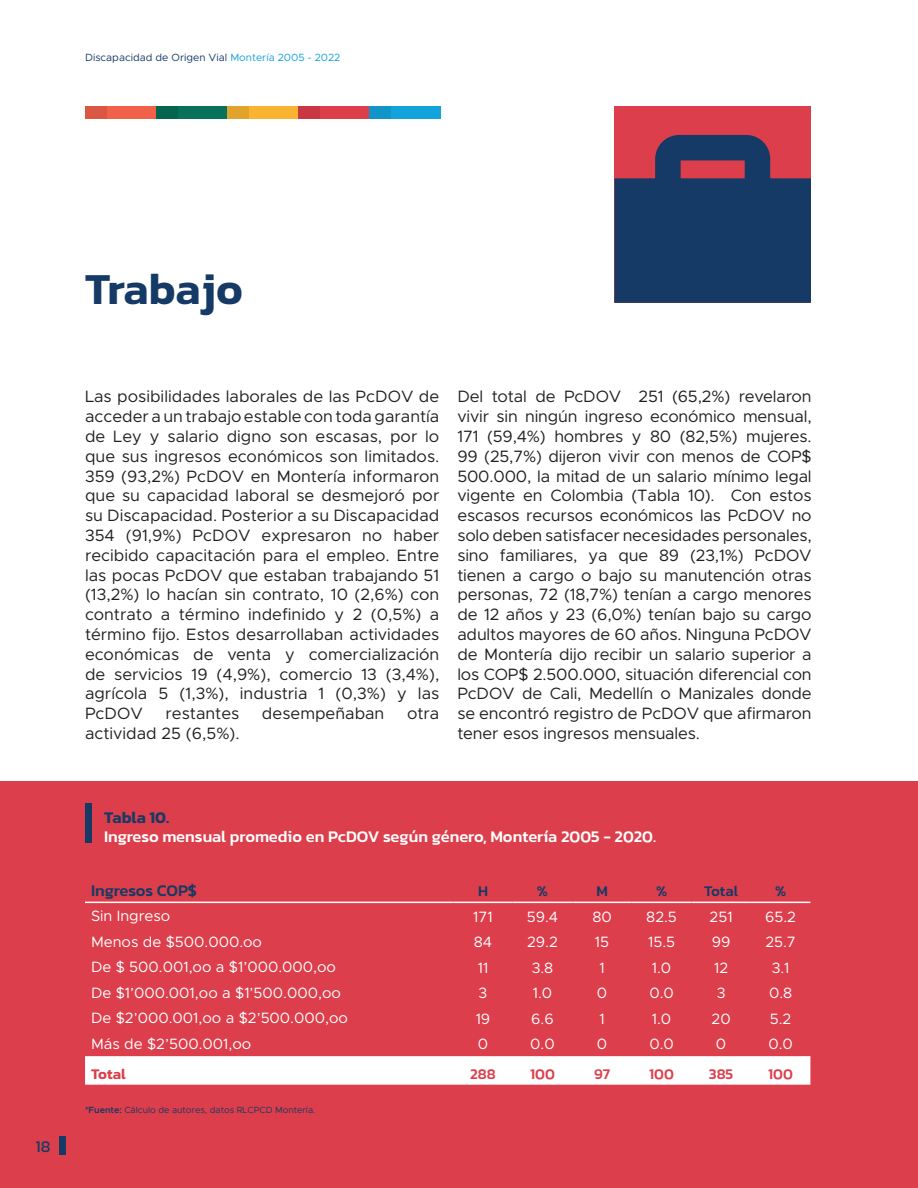
<style>
.page{position:relative;width:918px;height:1188px;background:#fff}
.page>*{position:absolute;margin:0;border:0;box-sizing:border-box;transform-origin:0 0}
.Titulares{font:600 45px "Kanit";color:#143a65}
.Párrafos{font:16.5px/19.8px "Metropolis";color:#231f20;text-align:justify}
.t1{font:500 16.5px "Kanit";color:#fff}
.t2{font:500 16.5px "Kanit";letter-spacing:-.005em;color:#143a65}
.t3{font:600 16.5px "Kanit";color:#143a65}
.t4{font:16.5px "Kanit";color:#143a65}
.t5{font:15px "Metropolis";color:#fff}
.t6{font:500 15px "Kanit";color:#dd3e4b}
.t7{font:500 15px "Kanit";color:#143a65}
.t8{font:600 15px "Kanit";color:#dd3e4b}
.t9{font:10.5px "Metropolis";color:#143a65}
.t10{font:9px "Metropolis";color:#143a65}
.s1{color:#13a3db}
.s2{font-weight:600}
</style>
<div class="page">
<div style="left:86px;top:106px;width:71px;height:13px;background:#f1614a"></div>
<div style="left:85px;top:106px;width:21px;height:13px;background:#da5843"></div>
<div style="left:157px;top:106px;width:71px;height:13px;background:#087159"></div>
<div style="left:157px;top:106px;width:21px;height:13px;background:#04654e"></div>
<div style="left:228px;top:106px;width:71px;height:13px;background:#f9b432"></div>
<div style="left:228px;top:106px;width:21px;height:13px;background:#e2a32d"></div>
<div style="left:299px;top:106px;width:71px;height:13px;background:#dd3e4b"></div>
<div style="left:299px;top:106px;width:21px;height:13px;background:#c93743"></div>
<div style="left:370px;top:106px;width:71px;height:13px;background:#13a3db"></div>
<div style="left:370px;top:106px;width:21px;height:13px;background:#1195c9"></div>
<div style="left:0;top:782px;width:918px;height:406px;background:#dd3e4b"></div>
<div style="left:85px;top:1056px;width:725px;height:29px;background:#fff"></div>
<hr style="left:85px;top:902px;width:368px;height:1px;background:#fff">
<hr style="left:453px;top:902px;width:60px;height:1px;background:#fff">
<hr style="left:513px;top:902px;width:59px;height:1px;background:#fff">
<hr style="left:572px;top:902px;width:60px;height:1px;background:#fff">
<hr style="left:632px;top:902px;width:59px;height:1px;background:#fff">
<hr style="left:691px;top:902px;width:60px;height:1px;background:#fff">
<hr style="left:751px;top:902px;width:59px;height:1px;background:#fff">
<div style="left:85px;top:803px;width:6px;height:40px;background:#143a65"></div>
<div style="left:614px;top:106px;width:197px;height:197px;background:#dd3e4b"></div>
<svg style="left:614px;top:135px;width:197px;height:168px;background:#323a61"></svg>
<div style="left:60px;top:1136px;width:6px;height:19px;background:#143a65"></div>
<p class="t9" style="left:85px;top:51px;width:257px">Discapacidad de Origen Vial <span class="s1">Montería 2005 - 2022</span></p>
<p class="t4" style="left:36px;top:1134px;width:16px">18</p>
<p class="Titulares" style="left:85px;top:255px;width:159px">Trabajo</p>
<p class="Párrafos" style="left:85px;top:387px;width:356px">Las posibilidades laborales de las PcDOV de acceder a un trabajo estable con toda garantía de Ley y salario digno son escasas, por lo que sus ingresos económicos son limitados.<br>359 (93,2%) PcDOV en Montería informaron que su capacidad laboral se desmejoró por su Discapacidad. Posterior a su Discapacidad 354 (91,9%) PcDOV expresaron no haber recibido capacitación para el empleo. Entre las pocas PcDOV que estaban trabajando 51 (13,2%) lo hacían sin contrato, 10 (2,6%) con contrato a término indefinido y 2 (0,5%) a término fijo. Estos desarrollaban actividades económicas de venta y comercialización de servicios 19 (4,9%), comercio 13 (3,4%), agrícola 5 (1,3%), industria 1 (0,3%) y las PcDOV</p>
<p class="Párrafos" style="left:166px;top:704px;width:75px">restantes</p>
<p class="Párrafos" style="left:262px;top:704px;width:124px">desempeñaban</p>
<p class="Párrafos" style="left:407px;top:704px;width:34px">otra</p>
<p class="Párrafos" style="left:85px;top:723px;width:156px">actividad 25 (6,5%).</p>
<p class="Párrafos" style="left:457px;top:387px;width:356px">Del total de PcDOV 251 (65,2%) revelaron vivir sin ningún ingreso económico mensual, 171 (59,4%) hombres y 80 (82,5%) mujeres.<br>99 (25,7%) dijeron vivir con menos de COP$ 500.000, la mitad de un salario mínimo legal vigente en Colombia (Tabla 10). Con estos escasos recursos económicos las PcDOV no solo deben satisfacer necesidades personales, sino familiares, ya que 89 (23,1%) PcDOV tienen a cargo o bajo su manutención otras personas, 72 (18,7%) tenían a cargo menores de 12 años y 23 (6,0%) tenían bajo su cargo adultos mayores de 60 años. Ninguna PcDOV de Montería dijo recibir un salario superior a los COP$ 2.500.000, situación diferencial con PcDOV de Cali, Medellín o Manizales donde se encontró registro de PcDOV que afirmaron tener esos ingresos mensuales.</p>
<p class="t3" style="left:104px;top:804px;width:67px">Tabla 10.</p>
<p class="t1" style="left:104px;top:824px;width:554px">Ingreso mensual promedio en PcDOV según género, Montería 2005 - 2020.</p>
<p class="t2" style="left:91px;top:878px;width:108px">Ingresos COP$</p>
<p class="t7" style="left:478px;top:879px;width:11px">H</p>
<p class="t7" style="left:537px;top:879px;width:13px">%</p>
<p class="t7" style="left:596px;top:879px;width:13px">M</p>
<p class="t7" style="left:656px;top:879px;width:13px">%</p>
<p class="t7" style="left:704px;top:879px;width:36px">Total</p>
<p class="t7" style="left:775px;top:879px;width:13px">%</p>
<p class="t5" style="left:91px;top:907px;width:81px">Sin Ingreso</p>
<p class="t5" style="left:473px;top:907px;width:21px">171</p>
<p class="t5" style="left:527px;top:907px;width:33px">59.4</p>
<p class="t5" style="left:592px;top:907px;width:21px">80</p>
<p class="t5" style="left:646px;top:907px;width:32px">82.5</p>
<p class="t5" style="left:710px;top:907px;width:25px">251</p>
<p class="t5" style="left:765px;top:907px;width:32px">65.2</p>
<p class="t5" style="left:91px;top:932px;width:173px">Menos de $500.000.oo</p>
<p class="t5" style="left:474px;top:933px;width:20px">84</p>
<p class="t5" style="left:527px;top:933px;width:32px">29.2</p>
<p class="t5" style="left:595px;top:933px;width:16px">15</p>
<p class="t5" style="left:648px;top:933px;width:29px">15.5</p>
<p class="t5" style="left:712px;top:933px;width:20px">99</p>
<p class="t5" style="left:765px;top:933px;width:32px">25.7</p>
<p class="t5" style="left:91px;top:958px;width:246px">De $ 500.001,oo a $1’000.000,oo</p>
<p class="t5" style="left:478px;top:958px;width:12px">11</p>
<p class="t5" style="left:532px;top:958px;width:23px">3.8</p>
<p class="t5" style="left:599px;top:958px;width:7px">1</p>
<p class="t5" style="left:652px;top:958px;width:21px">1.0</p>
<p class="t5" style="left:714px;top:958px;width:16px">12</p>
<p class="t5" style="left:772px;top:958px;width:19px">3.1</p>
<p class="t5" style="left:91px;top:983px;width:251px">De $1’000.001,oo a $1’500.000,oo</p>
<p class="t5" style="left:479px;top:984px;width:10px">3</p>
<p class="t5" style="left:533px;top:984px;width:21px">1.0</p>
<p class="t5" style="left:597px;top:984px;width:12px">0</p>
<p class="t5" style="left:649px;top:984px;width:26px">0.0</p>
<p class="t5" style="left:717px;top:984px;width:10px">3</p>
<p class="t5" style="left:769px;top:984px;width:25px">0.8</p>
<p class="t5" style="left:91px;top:1009px;width:258px">De $2’000.001,oo a $2’500.000,oo</p>
<p class="t5" style="left:476px;top:1009px;width:16px">19</p>
<p class="t5" style="left:531px;top:1009px;width:24px">6.6</p>
<p class="t5" style="left:599px;top:1009px;width:7px">1</p>
<p class="t5" style="left:652px;top:1009px;width:21px">1.0</p>
<p class="t5" style="left:712px;top:1009px;width:21px">20</p>
<p class="t5" style="left:770px;top:1009px;width:23px">5.2</p>
<p class="t5" style="left:91px;top:1034px;width:162px">Más de $2’500.001,oo</p>
<p class="t5" style="left:478px;top:1035px;width:12px">0</p>
<p class="t5" style="left:530px;top:1035px;width:26px">0.0</p>
<p class="t5" style="left:597px;top:1035px;width:12px">0</p>
<p class="t5" style="left:649px;top:1035px;width:26px">0.0</p>
<p class="t5" style="left:716px;top:1035px;width:12px">0</p>
<p class="t5" style="left:768px;top:1035px;width:26px">0.0</p>
<p class="t8" style="left:91px;top:1062px;width:36px">Total</p>
<p class="t6" style="left:470px;top:1062px;width:27px">288</p>
<p class="t6" style="left:530px;top:1062px;width:26px">100</p>
<p class="t6" style="left:594px;top:1062px;width:18px">97</p>
<p class="t6" style="left:649px;top:1062px;width:26px">100</p>
<p class="t6" style="left:709px;top:1062px;width:26px">385</p>
<p class="t6" style="left:768px;top:1062px;width:26px">100</p>
<p class="t10" style="left:85px;top:1104px;width:232px"><span class="s2">*Fuente:</span> Cálculo de autores, datos RLCPCD Montería.</p>
</div>
